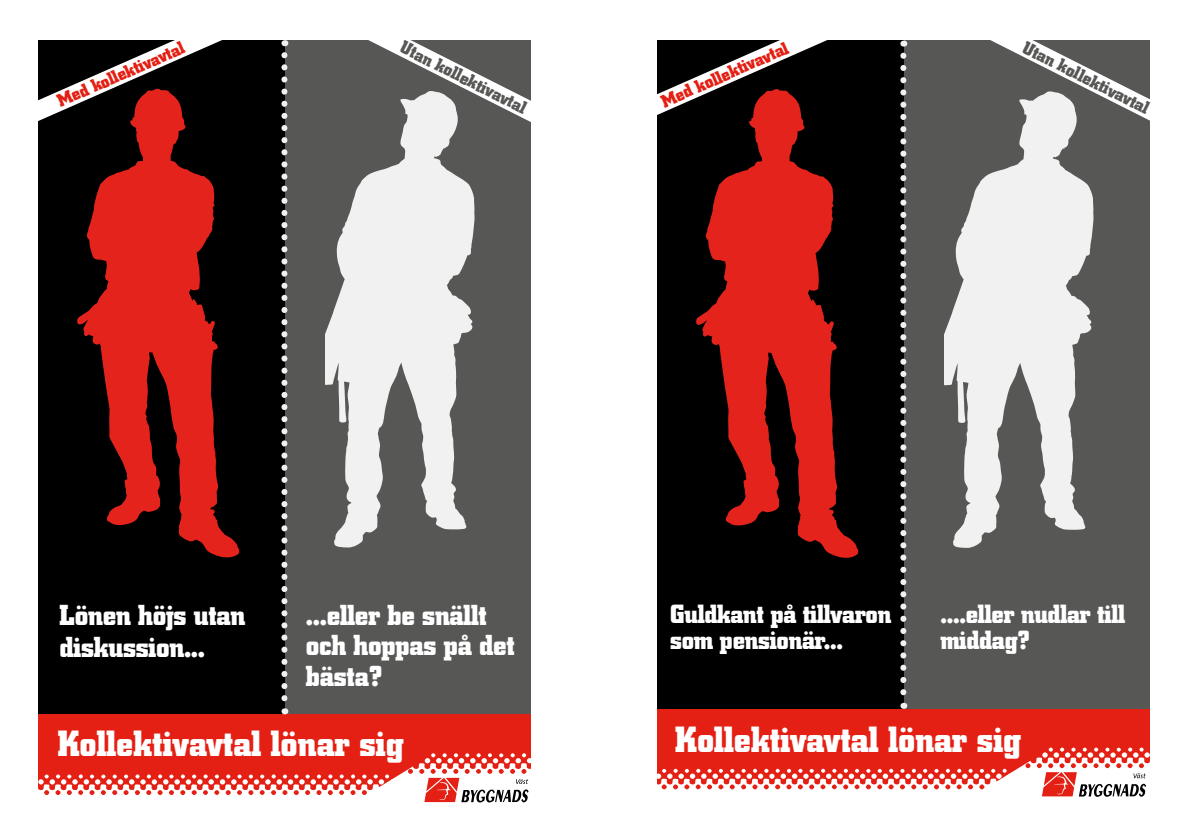
<style>
.page{position:relative;width:1191px;height:840px;background:#fff}
.page>*{position:absolute;margin:0;border:0;box-sizing:border-box;transform-origin:0 0}
.t1{font:700 36px "City BQ";color:#fff}
.t2{font:700 28.6px/30.4px "City BQ";letter-spacing:-.01em;color:#fff}
.t3{font:700 26px/26px "City BQ";letter-spacing:-.01em;color:#fff}
.t4{font:700 18px "City BQ";color:#575756}
.t5{font:700 18px "City BQ";color:#e41f13}
</style>
<div class="page">
<div style="left:284px;top:40px;width:247px;height:733px;background:#575756"></div>
<div style="left:38px;top:40px;width:246px;height:724px;background:#000"></div>
<svg style="left:77px;top:130px;width:162px;height:427px;fill:#e3231c"></svg>
<svg style="left:325px;top:136px;width:150px;height:411px;fill:#f1f1f1"></svg>
<div style="left:38px;top:714px;width:493px;height:93px;background:#e41f13"></div>
<svg style="left:38px;top:40px;width:184px;height:90px"></svg>
<svg style="left:368px;top:40px;width:163px;height:96px"></svg>
<svg style="left:281px;top:55px;width:6px;height:659px"></svg>
<svg style="left:38px;top:753px;width:493px;height:54px"></svg>
<div style="left:903px;top:40px;width:246px;height:734px;background:#575756"></div>
<div style="left:657px;top:40px;width:246px;height:724px;background:#000"></div>
<svg style="left:696px;top:131px;width:162px;height:426px;fill:#e3231c"></svg>
<svg style="left:944px;top:136px;width:149px;height:411px;fill:#f1f1f1"></svg>
<svg style="left:900px;top:56px;width:6px;height:652px"></svg>
<svg style="left:990px;top:40px;width:160px;height:96px"></svg>
<svg style="left:657px;top:40px;width:170px;height:91px"></svg>
<div style="left:657px;top:708px;width:492px;height:94px;background:#e41f13"></div>
<svg style="left:657px;top:747px;width:493px;height:55px"></svg>
<p class="t5" style="left:54px;top:92px;width:138px;rotate:-24deg">Med kollektivavtal</p>
<p class="t4" style="left:406px;top:36px;width:141px;rotate:27deg">Utan kollektivavtal</p>
<p class="t5" style="left:658px;top:93px;width:138px;rotate:-24deg">Med kollektivavtal</p>
<p class="t4" style="left:1029px;top:37px;width:141px;rotate:27deg">Utan kollektivavtal</p>
<p class="t2" style="left:60px;top:598px;width:187px;line-height:32.4px">Lönen höjs utan diskussion...</p>
<p class="t2" style="left:306px;top:599px;width:210px">...eller be snällt och hoppas på det bästa?</p>
<p class="t1" style="left:58px;top:722px;width:347px">Kollektivavtal lönar sig</p>
<p class="t3" style="left:670px;top:601px;width:223px">Guldkant på tillvaron som pensionär...</p>
<p class="t3" style="left:940px;top:601px;width:186px">....eller nudlar till middag?</p>
<p class="t1" style="left:675px;top:718px;width:347px">Kollektivavtal lönar sig</p>
</div>
